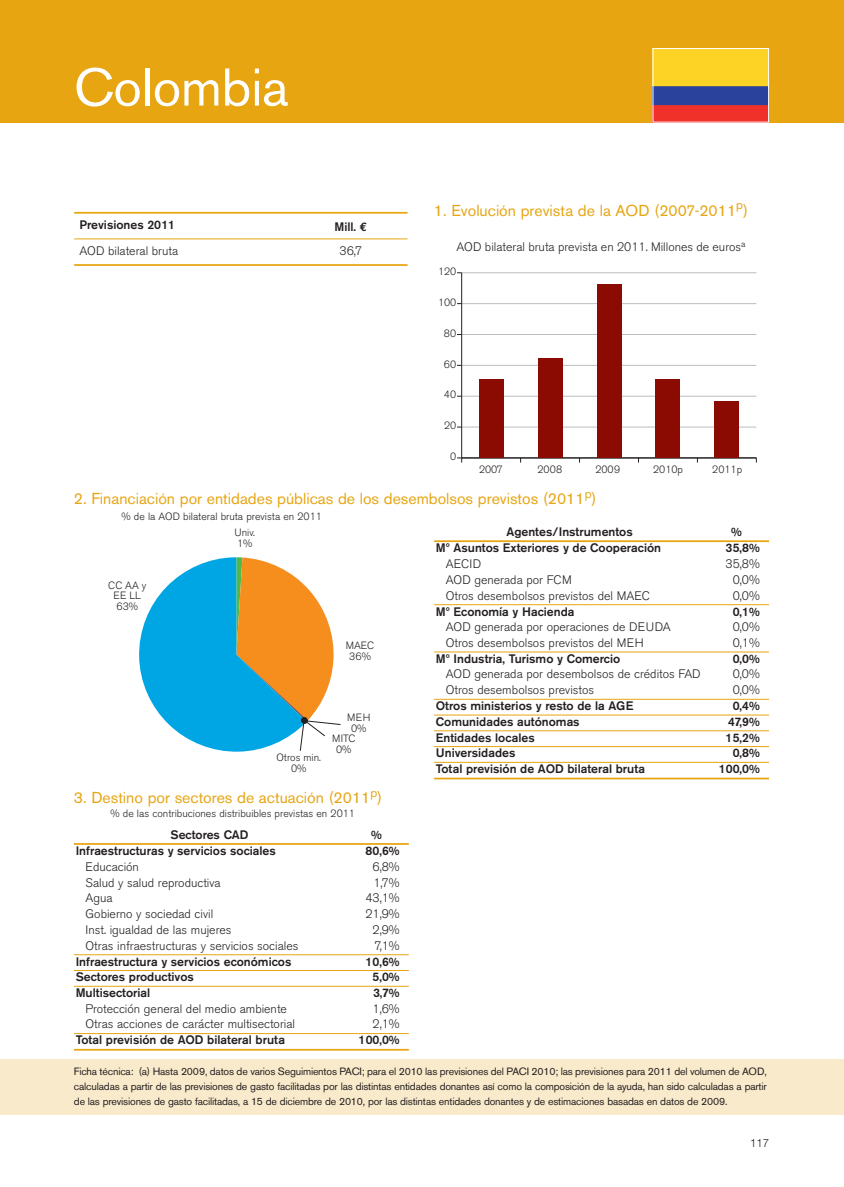
<style>
.page{position:relative;width:844px;height:1187px;background:#fff}
.page>*{position:absolute;margin:0;border:0;box-sizing:border-box;transform-origin:0 0}
.t1{font:52.5px "Akzidenz Grotesk BE";color:#fff}
.t2{font:15.75px "Akzidenz Grotesk BE";color:#e7a512}
.t3{font:300 12.25px "Akzidenz Grotesk BE";color:#231f20}
.t4{font:500 12.25px "Akzidenz Grotesk BE";color:#231f20}
.t5{font:300 11.38px "Helvetica Neue";color:#231f20}
.t6{font:10.5px/14.9px "Akzidenz Grotesk BE";letter-spacing:-.02em;color:#231f20;text-align:justify}
.t7{font:300 10.5px/10.5px "Akzidenz Grotesk BE";color:#231f20;text-align:center}
.s1{font-family:"Euro Mono";font-weight:700}
</style>
<div class="page">
<div style="left:0;top:0;width:843px;height:122px;background:#e7a512"></div>
<div style="left:0;top:1059px;width:843px;height:56px;background:#f9eacb"></div>
<hr style="left:74px;top:212px;width:333px;height:2px;background:#e7a512">
<hr style="left:74px;top:238px;width:333px;height:1px;background:#e7a512">
<hr style="left:74px;top:264px;width:333px;height:2px;background:#e7a512">
<hr style="left:461px;top:426px;width:295px;height:1px;background:#bcbdc0">
<hr style="left:461px;top:396px;width:295px;height:1px;background:#bcbdc0">
<hr style="left:461px;top:365px;width:295px;height:1px;background:#bcbdc0">
<hr style="left:461px;top:334px;width:295px;height:1px;background:#bcbdc0">
<hr style="left:461px;top:303px;width:295px;height:1px;background:#bcbdc0">
<hr style="left:461px;top:272px;width:295px;height:1px;background:#bcbdc0">
<hr style="left:461px;top:457px;width:295px;height:1px;background:#231f20">
<svg style="left:457px;top:457px;width:5px;height:5px"></svg>
<hr style="left:461px;top:273px;width:1px;height:185px;background:#231f20">
<div style="left:479px;top:380px;width:24px;height:78px;background:#8b0a02"></div>
<div style="left:538px;top:359px;width:24px;height:99px;background:#8b0a02"></div>
<div style="left:597px;top:284px;width:24px;height:174px;background:#8b0a02"></div>
<div style="left:655px;top:380px;width:24px;height:78px;background:#8b0a02"></div>
<div style="left:714px;top:401px;width:24px;height:57px;background:#8b0a02"></div>
<svg style="left:139px;top:557px;width:202px;height:195px"></svg>
<div style="left:301px;top:717px;width:7px;height:7px;background:#231f20;border-radius:50%"></div>
<hr style="left:434px;top:540px;width:334px;height:2px;background:#e7a512">
<hr style="left:434px;top:604px;width:334px;height:1px;background:#e7a512">
<hr style="left:434px;top:651px;width:334px;height:1px;background:#e7a512">
<hr style="left:434px;top:699px;width:334px;height:1px;background:#e7a512">
<hr style="left:434px;top:714px;width:334px;height:1px;background:#e7a512">
<hr style="left:434px;top:730px;width:334px;height:1px;background:#e7a512">
<hr style="left:434px;top:746px;width:334px;height:1px;background:#e7a512">
<hr style="left:434px;top:762px;width:334px;height:1px;background:#e7a512">
<hr style="left:434px;top:777px;width:334px;height:2px;background:#e7a512">
<hr style="left:74px;top:843px;width:335px;height:1px;background:#e7a512">
<hr style="left:74px;top:954px;width:335px;height:1px;background:#e7a512">
<hr style="left:74px;top:970px;width:335px;height:1px;background:#e7a512">
<hr style="left:74px;top:985px;width:335px;height:1px;background:#e7a512">
<hr style="left:74px;top:1033px;width:335px;height:1px;background:#e7a512">
<hr style="left:74px;top:1048px;width:335px;height:2px;background:#e7a512">
<img style="left:654px;top:50px;width:112px;height:70px">
<div style="left:652px;top:48px;width:116px;height:74px;border:1px solid #fff"></div>
<h1 class="t1" style="left:74px;top:68px;width:216px">Colombia</h1>
<p class="t4" style="left:79px;top:220px;width:97px">Previsiones 2011</p>
<p class="t4" style="left:334px;top:222px;width:34px">Mill. <span class="s1">€</span></p>
<p class="t3" style="left:79px;top:246px;width:100px">AOD bilateral bruta</p>
<p class="t3" style="left:339px;top:246px;width:24px">36,7</p>
<p class="t2" style="left:434px;top:204px;width:315px">1. Evolución prevista de la AOD (2007-2011<sup>p</sup>)</p>
<p class="t3" style="left:456px;top:243px;width:290px">AOD bilateral bruta prevista en 2011. Millones de euros<sup>a</sup></p>
<p class="t7" style="left:438px;top:267px;width:20px">120</p>
<p class="t7" style="left:438px;top:298px;width:20px">100</p>
<p class="t7" style="left:444px;top:329px;width:14px">80</p>
<p class="t7" style="left:444px;top:360px;width:14px">60</p>
<p class="t7" style="left:444px;top:391px;width:14px">40</p>
<p class="t7" style="left:444px;top:422px;width:14px">20</p>
<p class="t7" style="left:450px;top:452px;width:8px">0</p>
<p class="t7" style="left:479px;top:465px;width:26px">2007</p>
<p class="t7" style="left:537px;top:465px;width:26px">2008</p>
<p class="t7" style="left:595px;top:465px;width:26px">2009</p>
<p class="t7" style="left:653px;top:465px;width:31px">2010p</p>
<p class="t7" style="left:712px;top:465px;width:31px">2011p</p>
<p class="t2" style="left:74px;top:493px;width:524px">2. Financiación por entidades públicas de los desembolsos previstos (2011<sup>p</sup>)</p>
<p class="t7" style="left:122px;top:512px;width:202px">% de la AOD bilateral bruta prevista en 2011</p>
<p class="t7" style="left:108px;top:581px;width:40px">CC AA y<br>EE LL<br>63%</p>
<p class="t7" style="left:234px;top:529px;width:22px;text-align:left">Univ.<br>1%</p>
<p class="t7" style="left:346px;top:641px;width:30px">MAEC<br>36%</p>
<p class="t7" style="left:276px;top:753px;width:46px">Otros min.<br>0%</p>
<p class="t7" style="left:347px;top:713px;width:25px">MEH</p>
<p class="t7" style="left:351px;top:724px;width:17px">0%</p>
<p class="t7" style="left:332px;top:734px;width:25px">MITC</p>
<p class="t7" style="left:336px;top:745px;width:17px">0%</p>
<p class="t2" style="left:74px;top:792px;width:310px">3. Destino por sectores de actuación (2011<sup>p</sup>)</p>
<p class="t7" style="left:110px;top:809px;width:246px">% de las contribuciones distribuibles previstas en 2011</p>
<p class="t4" style="left:506px;top:527px;width:128px">Agentes/Instrumentos</p>
<p class="t4" style="left:731px;top:527px;width:12px">%</p>
<p class="t4" style="left:436px;top:544px;width:227px">Mº Asuntos Exteriores y de Cooperación</p>
<p class="t4" style="left:725px;top:544px;width:36px">35,8%</p>
<p class="t3" style="left:445px;top:559px;width:37px">AECID</p>
<p class="t3" style="left:725px;top:559px;width:36px">35,8%</p>
<p class="t3" style="left:445px;top:575px;width:127px">AOD generada por FCM</p>
<p class="t3" style="left:732px;top:575px;width:29px">0,0%</p>
<p class="t3" style="left:445px;top:591px;width:205px">Otros desembolsos previstos del MAEC</p>
<p class="t3" style="left:732px;top:591px;width:29px">0,0%</p>
<p class="t4" style="left:436px;top:607px;width:140px">Mº Economía y Hacienda</p>
<p class="t4" style="left:732px;top:607px;width:29px">0,1%</p>
<p class="t3" style="left:445px;top:622px;width:226px">AOD generada por operaciones de DEUDA</p>
<p class="t3" style="left:732px;top:622px;width:29px">0,0%</p>
<p class="t3" style="left:445px;top:638px;width:199px">Otros desembolsos previstos del MEH</p>
<p class="t3" style="left:732px;top:638px;width:29px">0,1%</p>
<p class="t4" style="left:436px;top:654px;width:186px">Mº Industria, Turismo y Comercio</p>
<p class="t4" style="left:732px;top:654px;width:29px">0,0%</p>
<p class="t3" style="left:445px;top:669px;width:256px">AOD generada por desembolsos de créditos FAD</p>
<p class="t3" style="left:732px;top:669px;width:29px">0,0%</p>
<p class="t3" style="left:445px;top:685px;width:150px">Otros desembolsos previstos</p>
<p class="t3" style="left:732px;top:685px;width:29px">0,0%</p>
<p class="t4" style="left:436px;top:701px;width:199px">Otros ministerios y resto de la AGE</p>
<p class="t4" style="left:732px;top:701px;width:29px">0,4%</p>
<p class="t4" style="left:436px;top:717px;width:145px">Comunidades autónomas</p>
<p class="t4" style="left:728px;top:717px;width:33px">47,9%</p>
<p class="t4" style="left:436px;top:733px;width:100px">Entidades locales</p>
<p class="t4" style="left:725px;top:733px;width:36px">15,2%</p>
<p class="t4" style="left:436px;top:748px;width:81px">Universidades</p>
<p class="t4" style="left:732px;top:748px;width:29px">0,8%</p>
<p class="t4" style="left:436px;top:764px;width:211px">Total previsión de AOD bilateral bruta</p>
<p class="t4" style="left:718px;top:764px;width:43px">100,0%</p>
<p class="t4" style="left:170px;top:830px;width:79px">Sectores CAD</p>
<p class="t4" style="left:371px;top:830px;width:12px">%</p>
<p class="t4" style="left:76px;top:846px;width:202px">Infraestructuras y servicios sociales</p>
<p class="t4" style="left:365px;top:846px;width:36px">80,6%</p>
<p class="t3" style="left:86px;top:862px;width:55px">Educación</p>
<p class="t3" style="left:372px;top:862px;width:29px">6,8%</p>
<p class="t3" style="left:86px;top:878px;width:136px">Salud y salud reproductiva</p>
<p class="t3" style="left:373px;top:878px;width:28px">1,7%</p>
<p class="t3" style="left:86px;top:893px;width:29px">Agua</p>
<p class="t3" style="left:365px;top:893px;width:36px">43,1%</p>
<p class="t3" style="left:86px;top:909px;width:129px">Gobierno y sociedad civil</p>
<p class="t3" style="left:365px;top:909px;width:36px">21,9%</p>
<p class="t3" style="left:86px;top:925px;width:147px">Inst. igualdad de las mujeres</p>
<p class="t3" style="left:372px;top:925px;width:29px">2,9%</p>
<p class="t3" style="left:86px;top:941px;width:214px">Otras infraestructuras y servicios sociales</p>
<p class="t3" style="left:374px;top:941px;width:27px">7,1%</p>
<p class="t4" style="left:76px;top:956px;width:217px">Infraestructura y servicios económicos</p>
<p class="t4" style="left:365px;top:956px;width:36px">10,6%</p>
<p class="t4" style="left:76px;top:972px;width:120px">Sectores productivos</p>
<p class="t4" style="left:372px;top:972px;width:29px">5,0%</p>
<p class="t4" style="left:76px;top:988px;width:76px">Multisectorial</p>
<p class="t4" style="left:373px;top:988px;width:28px">3,7%</p>
<p class="t3" style="left:86px;top:1004px;width:203px">Protección general del medio ambiente</p>
<p class="t3" style="left:372px;top:1004px;width:29px">1,6%</p>
<p class="t3" style="left:86px;top:1019px;width:211px">Otras acciones de carácter multisectorial</p>
<p class="t3" style="left:372px;top:1019px;width:29px">2,1%</p>
<p class="t4" style="left:76px;top:1035px;width:211px">Total previsión de AOD bilateral bruta</p>
<p class="t4" style="left:358px;top:1035px;width:43px">100,0%</p>
<p class="t6" style="left:74px;top:1064px;width:694px">Ficha técnica: (a) Hasta 2009, datos de varios Seguimientos PACI; para el 2010 las previsiones del PACI 2010; las previsiones para 2011 del volumen de AOD, calculadas a partir de las previsiones de gasto facilitadas por las distintas entidades donantes así como la composición de la ayuda, han sido calculadas a partir de las previsiones de gasto facilitadas, a 15 de diciembre de 2010, por las distintas entidades donantes y de estimaciones basadas en datos de 2009.</p>
<p class="t5" style="left:749px;top:1139px;width:20px">117</p>
</div>
